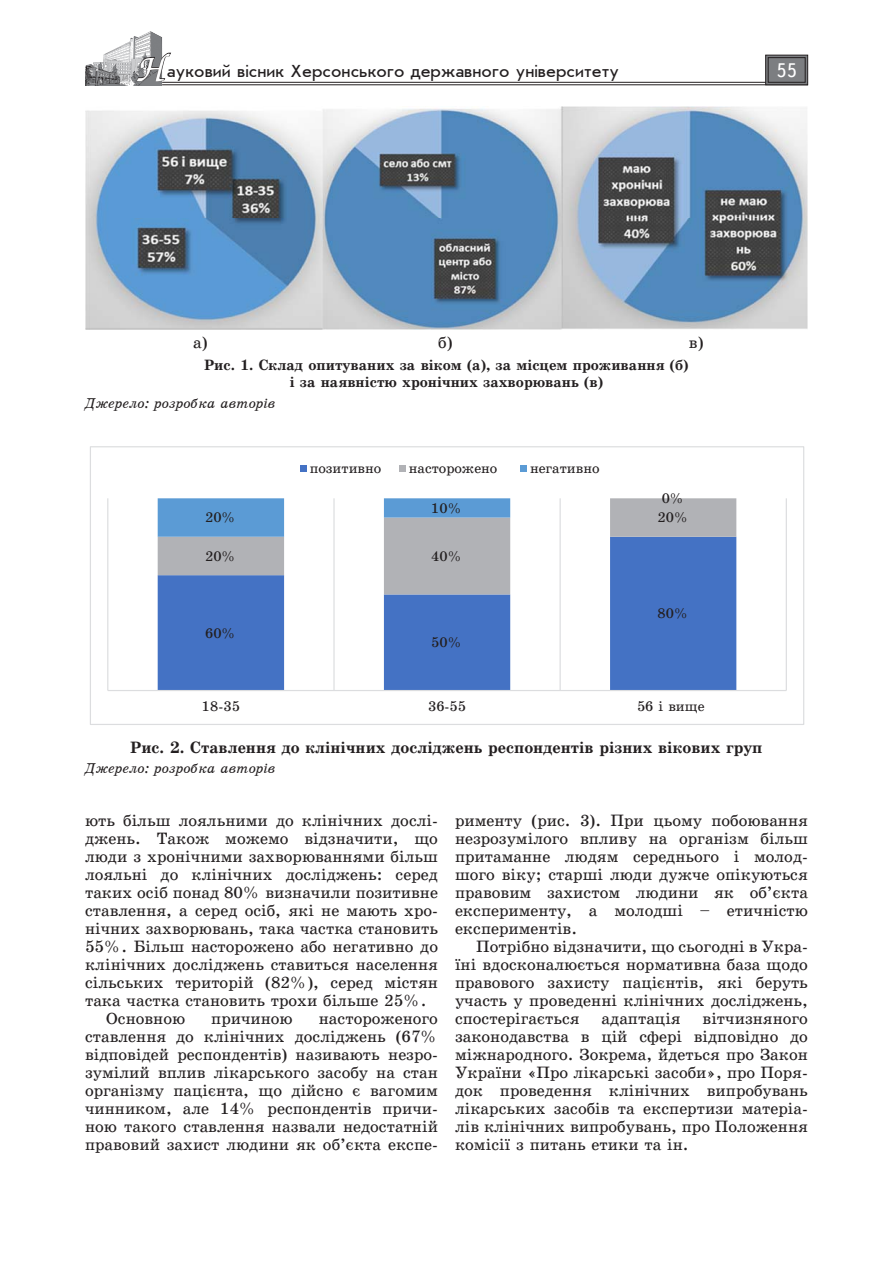
<style>
.page{position:relative;width:893px;height:1263px;background:#fff}
.page>*{position:absolute;margin:0;border:0;box-sizing:border-box;transform-origin:0 0}
.t1{font:19.5px "Ukrainian Text";color:#fff}
.t2{font:18px "Ukrainian Journal Sans";color:#231f20}
.Текст_основной_G{font:16.5px/18px "Ukrainian School";color:#231f20;text-align:justify}
.Рисунок_N{font:700 16.5px "Ukrainian School";color:#231f20}
.Рисунок{font:700 15px "Ukrainian School";color:#231f20}
.t3{font:14.25px "Ukrainian School";color:#231f20}
.Джерело{font:italic 14.25px "Ukrainian School";color:#231f20}
.s1{font-family:"Zapf Chancer";font-size:30px;color:#fff}
</style>
<div class="page">
<hr style="left:85px;top:82px;width:723px;height:1px;background:#231f20">
<hr style="left:85px;top:85px;width:723px;height:1px;background:#231f20">
<svg style="left:765px;top:55px;width:43px;height:30px"></svg>
<div style="left:768px;top:57px;width:37px;height:26px;border:1px solid #231f20"></div>
<img style="left:85px;top:31px;width:78px;height:54px">
<svg style="left:136px;top:52px;width:36px;height:30px"></svg>
<img style="left:85px;top:106px;width:723px;height:224px">
<hr style="left:107px;top:498px;width:1px;height:192px;background:#dcdddf">
<hr style="left:786px;top:498px;width:1px;height:192px;background:#dcdddf">
<svg style="left:158px;top:594px;width:578px;height:96px;fill:#4472c4"></svg>
<svg style="left:158px;top:498px;width:578px;height:96px"></svg>
<svg style="left:158px;top:498px;width:352px;height:39px"></svg>
<hr style="left:108px;top:690px;width:678px;height:1px;background:#dcdddf">
<div style="left:300px;top:465px;width:7px;height:7px;background:#4472c4"></div>
<div style="left:399px;top:465px;width:7px;height:7px;background:#b1b2b6"></div>
<div style="left:520px;top:465px;width:7px;height:7px;background:#5b9bd5"></div>
<p class="t2" style="left:137px;top:62px;width:484px"><span class="s1">Н</span>ауковий вісник Херсонського державного університету</p>
<p class="t1" style="left:776px;top:60px;width:22px">55</p>
<p class="Текст_основной_G" style="left:193px;top:333px;width:16px">а)</p>
<p class="Текст_основной_G" style="left:438px;top:333px;width:16px">б)</p>
<p class="Текст_основной_G" style="left:689px;top:333px;width:16px">в)</p>
<p class="Рисунок" style="left:204px;top:357px;width:486px">Рис. 1. Склад опитуваних за віком (а), за місцем проживання (б)</p>
<p class="Рисунок" style="left:290px;top:374px;width:315px">і за наявністю хронічних захворювань (в)</p>
<p class="Джерело" style="left:85px;top:395px;width:192px">Джерело: розробка авторів</p>
<p class="t3" style="left:310px;top:461px;width:73px">позитивно</p>
<p class="t3" style="left:409px;top:461px;width:90px">насторожено</p>
<p class="t3" style="left:530px;top:461px;width:71px">негативно</p>
<p class="t3" style="left:662px;top:491px;width:25px">0%</p>
<p class="t3" style="left:431px;top:500px;width:33px">10%</p>
<p class="t3" style="left:205px;top:510px;width:33px">20%</p>
<p class="t3" style="left:657px;top:510px;width:33px">20%</p>
<p class="t3" style="left:205px;top:548px;width:33px">20%</p>
<p class="t3" style="left:431px;top:548px;width:33px">40%</p>
<p class="t3" style="left:205px;top:625px;width:33px">60%</p>
<p class="t3" style="left:431px;top:635px;width:33px">50%</p>
<p class="t3" style="left:657px;top:606px;width:33px">80%</p>
<p class="t3" style="left:202px;top:699px;width:40px">18-35</p>
<p class="t3" style="left:428px;top:699px;width:40px">36-55</p>
<p class="t3" style="left:637px;top:699px;width:69px">56 і вище</p>
<p class="Рисунок_N" style="left:130px;top:738px;width:634px">Рис. 2. Ставлення до клінічних досліджень респондентів різних вікових груп</p>
<p class="Джерело" style="left:85px;top:761px;width:192px">Джерело: розробка авторів</p>
<p class="Текст_основной_G" style="left:85px;top:811px;width:354px">ють більш лояльними до клінічних дослі&shy;джень. Також можемо відзначити, що люди з хронічними захворюваннями більш лояльні до клінічних досліджень: серед таких осіб понад 80% визначили позитивне ставлення, а серед осіб, які не мають хро&shy;нічних захворювань, така частка становить 55%. Більш насторожено або негативно до клінічних досліджень ставиться населення сільських територій (82%), серед містян така частка становить трохи більше 25%.</p>
<p class="Текст_основной_G" style="left:106px;top:1009px;width:80px">Основною</p>
<p class="Текст_основной_G" style="left:211px;top:1009px;width:83px">причиною</p>
<p class="Текст_основной_G" style="left:85px;top:1009px;width:354px;text-indent:234px">настороженого ставлення до клінічних досліджень (67% відповідей респондентів) називають незро&shy;зумілий вплив лікарського засобу на стан організму пацієнта, що дійсно є вагомим чинником, але 14% респондентів причи&shy;ною такого ставлення назвали недостатній правовий захист людини як об’єкта експе-</p>
<p class="Текст_основной_G" style="left:455px;top:811px;width:354px">рименту (рис. 3). При цьому побоювання незрозумілого впливу на організм більш притаманне людям середнього і молод&shy;шого віку; старші люди дужче опікуються правовим захистом людини як об’єкта експерименту, а молодші – етичністю експериментів.</p>
<p class="Текст_основной_G" style="left:455px;top:937px;width:354px;text-indent:21px">Потрібно відзначити, що сьогодні в Укра&shy;їні вдосконалюється нормативна база щодо правового захисту пацієнтів, які беруть участь у проведенні клінічних досліджень, спостерігається</p>
<p class="Текст_основной_G" style="left:455px;top:1009px;width:354px;text-indent:248px">вітчизняного законодавства в цій сфері відповідно до міжнародного. Зокрема, йдеться про Закон України «Про лікарські засоби», про Поря&shy;док проведення клінічних випробувань лікарських засобів та експертизи матеріа&shy;лів клінічних випробувань, про Положення комісії з питань етики та ін.</p>
<p class="Текст_основной_G" style="left:602px;top:1009px;width:81px">адаптація</p>
</div>
